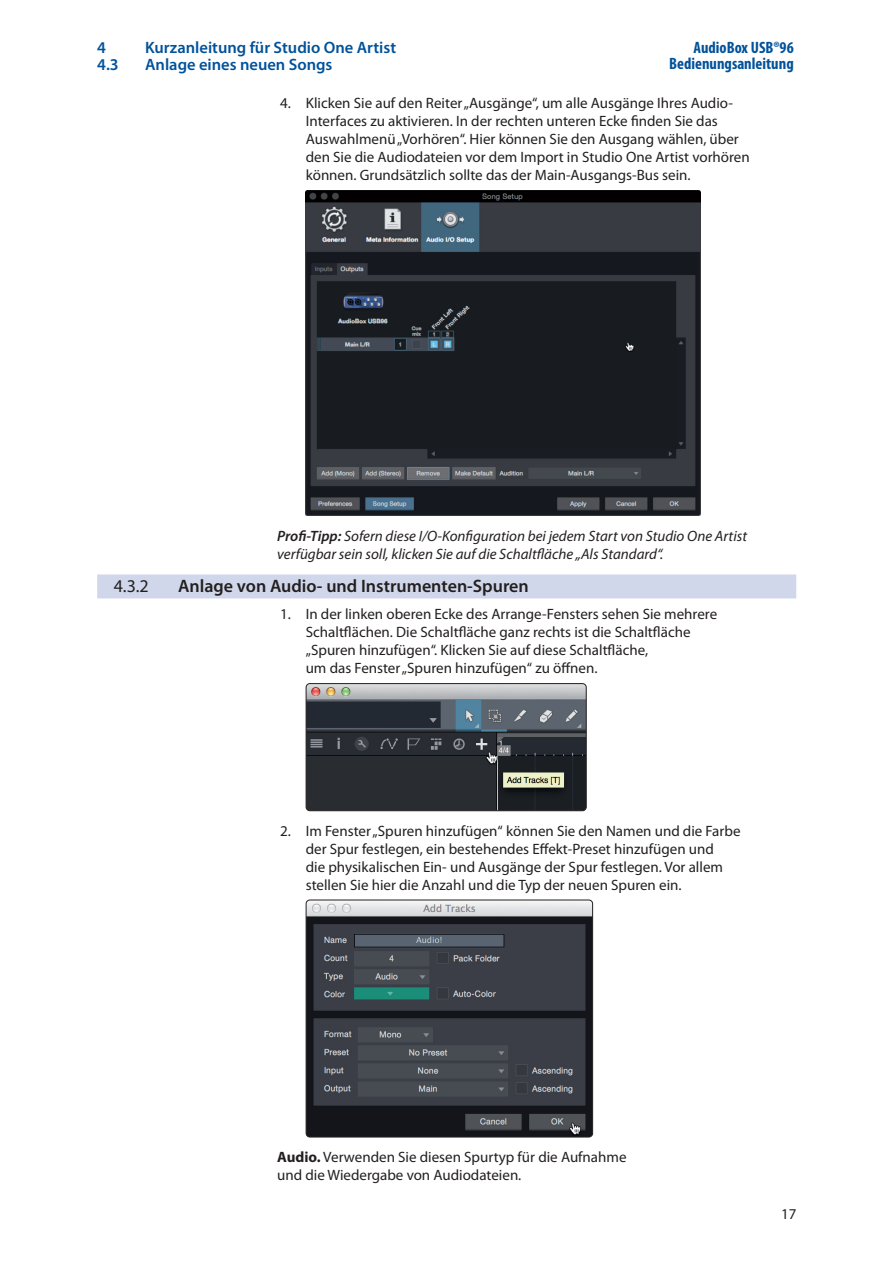
<style>
.page{position:relative;width:893px;height:1263px;background:#fff}
.page>*{position:absolute;margin:0;border:0;box-sizing:border-box;transform-origin:0 0}
.t1{font:600 18px "Myriad Pro";color:#231f20}
.t2{font:18px "Myriad Pro";color:#231f20}
.t3{font:600 16.5px "Myriad Pro";color:#01529b}
.t4{font:700 condensed 16.5px/16.5px "Myriad Pro";color:#01529b;text-align:right}
.t5{font:15px/18px "Myriad Pro";color:#231f20}
.t6{font:italic 15px/18px "Myriad Pro";color:#231f20}
.s1{font-weight:600}
.s2{font-weight:700}
</style>
<div class="page">
<div style="left:97px;top:574px;width:699px;height:24px;background:#d1d7eb"></div>
<img style="left:306px;top:190px;width:395px;height:326px">
<img style="left:306px;top:684px;width:280px;height:127px">
<div style="left:306px;top:683px;width:281px;height:128px;border:1px solid #231f20;border-radius:4px"></div>
<img style="left:306px;top:900px;width:287px;height:237px">
<div style="left:306px;top:900px;width:287px;height:237px;border:1px solid #231f20;border-radius:4px"></div>
<p class="t4" style="left:669px;top:39px;width:126px">AudioBox USB®96<br>Bedienungsanleitung</p>
<p class="t5" style="left:306px;top:95px;width:446px;text-indent:-26px">4. Klicken Sie auf den Reiter „Ausgänge“, um alle Ausgänge Ihres Audio-Interfaces zu aktivieren. In der rechten unteren Ecke finden Sie das Auswahlmenü „Vorhören“. Hier können Sie den Ausgang wählen, über den Sie die Audiodateien vor dem Import in Studio One Artist vorhören können. Grundsätzlich sollte das der Main-Ausgangs-Bus sein.</p>
<p class="t3" style="left:97px;top:39px;width:10px">4</p>
<p class="t3" style="left:145px;top:39px;width:252px">Kurzanleitung für Studio One Artist</p>
<p class="t3" style="left:97px;top:55px;width:23px">4.3</p>
<p class="t3" style="left:145px;top:55px;width:189px">Anlage eines neuen Songs</p>
<p class="t6" style="left:277px;top:527px;width:471px"><span class="s1">Profi-Tipp:</span> Sofern diese I/O-Konfiguration bei jedem Start von Studio One Artist verfügbar sein soll, klicken Sie auf die Schaltfläche „Als Standard“.</p>
<p class="t2" style="left:114px;top:576px;width:37px">4.3.2</p>
<p class="t1" style="left:178px;top:576px;width:352px">Anlage von Audio- und Instrumenten-Spuren</p>
<p class="t5" style="left:306px;top:606px;width:413px;text-indent:-26px">1. In der linken oberen Ecke des Arrange-Fensters sehen Sie mehrere Schaltflächen. Die Schaltfläche ganz rechts ist die Schaltfläche „Spuren hinzufügen“. Klicken Sie auf diese Schaltfläche,<br>um das Fenster „Spuren hinzufügen“ zu öffnen.</p>
<p class="t5" style="left:306px;top:822px;width:436px;text-indent:-26px">2. Im Fenster „Spuren hinzufügen“ können Sie den Namen und die Farbe der Spur festlegen, ein bestehendes Effekt-Preset hinzufügen und<br>die physikalischen Ein- und Ausgänge der Spur festlegen. Vor allem stellen Sie hier die Anzahl und die Typ der neuen Spuren ein.</p>
<p class="t5" style="left:277px;top:1148px;width:351px"><span class="s2">Audio.</span> Verwenden Sie diesen Spurtyp für die Aufnahme und die Wiedergabe von Audiodateien.</p>
<p class="t5" style="left:781px;top:1205px;width:17px">17</p>
</div>
